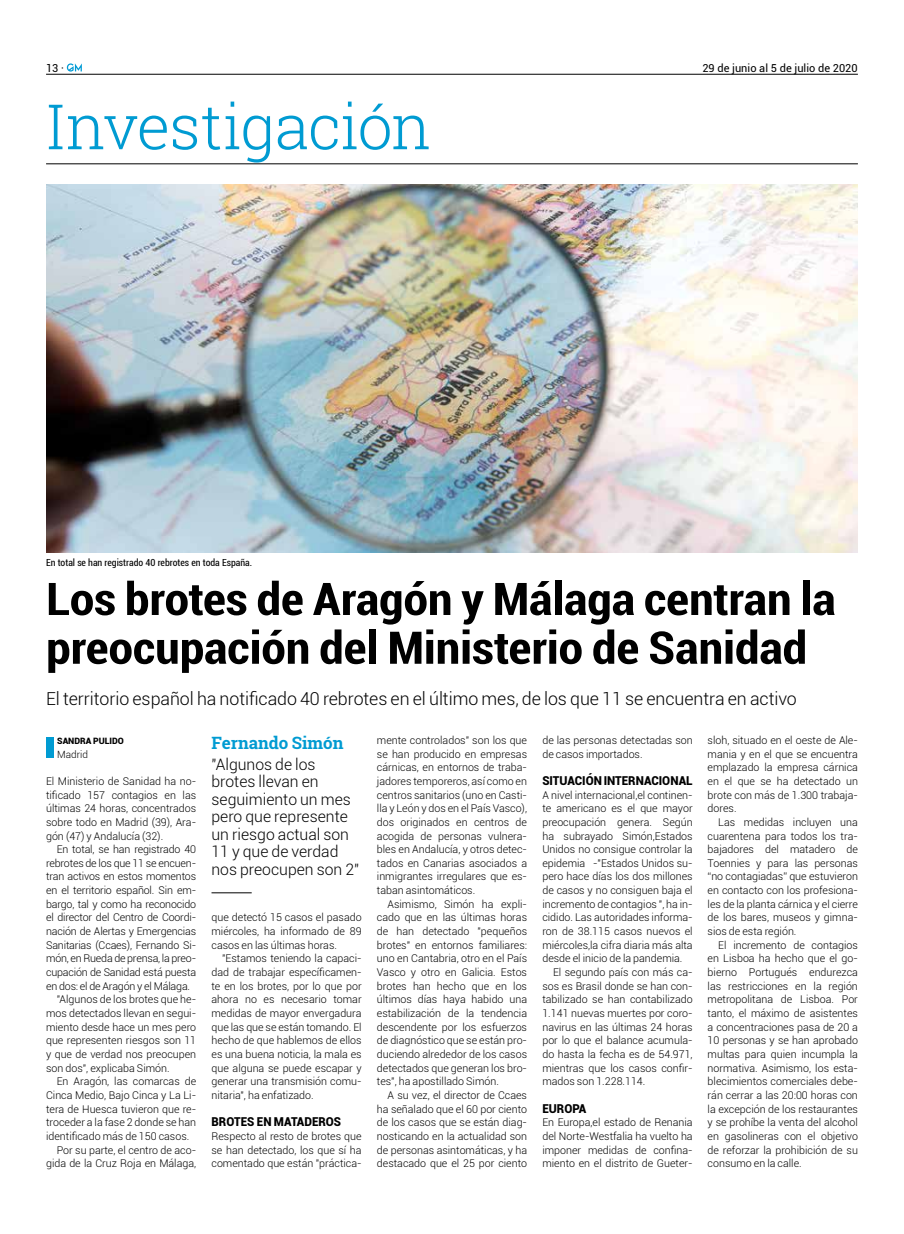
<style>
.page{position:relative;width:904px;height:1234px;background:#fff}
.page>*{position:absolute;margin:0;border:0;box-sizing:border-box;transform-origin:0 0}
.t1{font:300 62.5px "Roboto Slab";letter-spacing:-.02em;color:#009bd2}
.t2{font:700 condensed 45px/48.8px "Roboto";letter-spacing:-.005em;color:#000;scale:1.11 1}
.t3{font:300 17.75px "Roboto";letter-spacing:-.005em;color:#000}
.t4{font:700 17px "Roboto Slab";color:#009bd2}
.t5{font:300 15.75px/17.5px "Roboto";color:#000}
.t6{font:900 12.25px "Roboto";color:#000;scale:.95 1}
.t7{font:11px "Roboto";color:#000}
.t8{font:300 10.62px/13.6px "Roboto";color:#000;text-align:justify}
.t9{font:300 10px "Roboto";color:#000}
.t10{font:condensed 9.75px "Roboto";color:#000}
.t11{font:900 8.75px "Roboto";color:#000}
</style>
<div class="page">
<hr style="left:46px;top:163px;width:811px;height:1px;background:#000">
<svg style="left:67px;top:63px;width:15px;height:9px"></svg>
<hr style="left:46px;top:74px;width:811px;height:1px;background:#000">
<img style="left:46px;top:184px;width:811px;height:368px">
<div style="left:46px;top:737px;width:8px;height:20px;background:#009bd2"></div>
<hr style="left:211px;top:892px;width:41px;height:1px;background:#000">
<p class="t7" style="left:46px;top:60px;width:20px">13 ·</p>
<p class="t7" style="left:702px;top:60px;width:157px">29 de junio al 5 de julio de 2020</p>
<h1 class="t1" style="left:46px;top:84px;width:387px">Investigación</h1>
<p class="t10" style="left:46px;top:556px;width:208px">En total se han registrado 40 rebrotes en toda España.</p>
<h2 class="t2" style="left:46px;top:572px;width:713px">Los brotes de Aragón y Málaga centran la preocupación del Ministerio de Sanidad</h2>
<h3 class="t3" style="left:46px;top:686px;width:752px">El territorio español ha notificado 40 rebrotes en el último mes, de los que 11 se encuentra en activo</h3>
<p class="t11" style="left:57px;top:734px;width:68px">SANDRA PULIDO</p>
<p class="t9" style="left:57px;top:747px;width:32px">Madrid</p>
<p class="t8" style="left:46px;top:773px;width:152px">El Ministerio de Sanidad ha no&shy;tificado 157 contagios en las últimas 24 horas, concentrados sobre todo en Madrid (39), Ara&shy;gón (47) y Andalucía (32).</p>
<p class="t8" style="left:57px;top:842px;width:141px">En total, se han registrado 40</p>
<p class="t8" style="left:46px;top:855px;width:152px">rebrotes de los que 11 se encuen-</p>
<p class="t8" style="left:46px;top:869px;width:152px">tran activos en estos momentos</p>
<p class="t8" style="left:46px;top:883px;width:152px">en el territorio español. Sin em-</p>
<p class="t8" style="left:46px;top:896px;width:152px">bargo, tal y como ha reconocido</p>
<p class="t8" style="left:46px;top:910px;width:152px">el director del Centro de Coordi-</p>
<p class="t8" style="left:46px;top:923px;width:152px">nación de Alertas y Emergencias</p>
<p class="t8" style="left:46px;top:937px;width:152px">Sanitarias (Ccaes), Fernando Si-</p>
<p class="t8" style="left:46px;top:951px;width:152px">món, en Rueda de prensa, la preo-</p>
<p class="t8" style="left:46px;top:964px;width:152px">cupación de Sanidad está puesta</p>
<p class="t8" style="left:46px;top:978px;width:145px">en dos: el de Aragón y el Málaga.</p>
<p class="t8" style="left:57px;top:992px;width:141px">"Algunos de los brotes que he-</p>
<p class="t8" style="left:46px;top:1005px;width:152px">mos detectados llevan en segui-</p>
<p class="t8" style="left:46px;top:1019px;width:152px">miento desde hace un mes pero</p>
<p class="t8" style="left:46px;top:1033px;width:152px">que representen riesgos son 11</p>
<p class="t8" style="left:46px;top:1046px;width:152px">y que de verdad nos preocupen</p>
<p class="t8" style="left:46px;top:1060px;width:125px">son dos", explicaba Simón.</p>
<p class="t8" style="left:57px;top:1074px;width:141px">En Aragón, las comarcas de</p>
<p class="t8" style="left:46px;top:1087px;width:152px">Cinca Medio, Bajo Cinca y La Li-</p>
<p class="t8" style="left:46px;top:1101px;width:152px">tera de Huesca tuvieron que re-</p>
<p class="t8" style="left:46px;top:1114px;width:152px">troceder a la fase 2 donde se han</p>
<p class="t8" style="left:46px;top:1128px;width:145px">identificado más de 150 casos.</p>
<p class="t8" style="left:57px;top:1142px;width:141px">Por su parte, el centro de aco-</p>
<p class="t8" style="left:46px;top:1155px;width:152px">gida de la Cruz Roja en Málaga,</p>
<h3 class="t4" style="left:211px;top:730px;width:133px">Fernando Simón</h3>
<h3 class="t5" style="left:211px;top:754px;width:149px">"Algunos de los brotes llevan en seguimiento un mes pero que represente un riesgo actual son<br>11 y que de verdad nos preocupen son 2"</h3>
<p class="t8" style="left:211px;top:910px;width:152px">que detectó 15 casos el pasado miércoles, ha informado de 89 casos en las últimas horas.</p>
<p class="t8" style="left:211px;top:951px;width:152px;text-indent:11px">"Estamos teniendo la capaci&shy;dad de trabajar específicamen&shy;te en los brotes, por lo que por ahora no es necesario tomar medidas de mayor envergadura que las que se están tomando. El hecho de que hablemos de ellos es una buena noticia, la mala es que alguna se puede escapar y generar una transmisión comu&shy;nitaria", ha enfatizado.</p>
<p class="t6" style="left:211px;top:1112px;width:138px">BROTES EN MATADEROS</p>
<p class="t8" style="left:211px;top:1128px;width:152px">Respecto al resto de brotes que se han detectado, los que sí ha comentado que están "práctica-</p>
<p class="t8" style="left:377px;top:732px;width:152px">mente controlados" son los que se han producido en empresas cárnicas, en entornos de traba&shy;jadores temporeros, así como en centros sanitarios (uno en Casti&shy;lla y León y dos en el País Vasco), dos originados en centros de acogida de personas vulnera&shy;bles en Andalucía, y otros detec&shy;tados en Canarias asociados a inmigrantes irregulares que es&shy;taban asintomáticos.</p>
<p class="t8" style="left:377px;top:896px;width:152px;text-indent:11px">Asimismo, Simón ha expli&shy;cado que en las últimas horas de han detectado "pequeños brotes" en entornos familiares: uno en Cantabria, otro en el País Vasco y otro en Galicia. Estos brotes han hecho que en los últimos días haya habido una estabilización de la tendencia descendente por los esfuerzos de diagnóstico que se están pro&shy;duciendo alrededor de los casos detectados que generan los bro&shy;tes", ha apostillado Simón.</p>
<p class="t8" style="left:377px;top:1087px;width:152px;text-indent:11px">A su vez, el director de Ccaes ha señalado que el 60 por ciento de los casos que se están diag&shy;nosticando en la actualidad son de personas asintomáticas, y ha destacado que el 25 por ciento</p>
<p class="t8" style="left:542px;top:732px;width:152px">de las personas detectadas son de casos importados.</p>
<p class="t6" style="left:542px;top:771px;width:160px">SITUACIÓN INTERNACIONAL</p>
<p class="t8" style="left:542px;top:787px;width:152px">A nivel internacional,el continen-</p>
<p class="t8" style="left:542px;top:801px;width:152px">te americano es el que mayor</p>
<p class="t8" style="left:542px;top:814px;width:152px">preocupación genera. Según</p>
<p class="t8" style="left:542px;top:828px;width:152px">ha subrayado Simón,Estados</p>
<p class="t8" style="left:542px;top:842px;width:152px">Unidos no consigue controlar la</p>
<p class="t8" style="left:542px;top:855px;width:152px">epidemia -"Estados Unidos su-</p>
<p class="t8" style="left:542px;top:869px;width:152px">pero hace días los dos millones</p>
<p class="t8" style="left:542px;top:883px;width:152px">de casos y no consiguen baja el</p>
<p class="t8" style="left:542px;top:896px;width:152px">incremento de contagios ", ha in-</p>
<p class="t8" style="left:542px;top:910px;width:152px">cidido. Las autoridades informa-</p>
<p class="t8" style="left:542px;top:923px;width:152px">ron de 38.115 casos nuevos el</p>
<p class="t8" style="left:542px;top:937px;width:152px">miércoles,la cifra diaria más alta</p>
<p class="t8" style="left:542px;top:951px;width:142px">desde el inicio de la pandemia.</p>
<p class="t8" style="left:553px;top:964px;width:141px">El segundo país con más ca-</p>
<p class="t8" style="left:542px;top:978px;width:152px">sos es Brasil donde se han con-</p>
<p class="t8" style="left:542px;top:992px;width:152px">tabilizado se han contabilizado</p>
<p class="t8" style="left:542px;top:1005px;width:152px">1.141 nuevas muertes por coro-</p>
<p class="t8" style="left:542px;top:1019px;width:152px">navirus en las últimas 24 horas</p>
<p class="t8" style="left:542px;top:1033px;width:152px">por lo que el balance acumula-</p>
<p class="t8" style="left:542px;top:1046px;width:152px">do hasta la fecha es de 54.971,</p>
<p class="t8" style="left:542px;top:1060px;width:152px">mientras que los casos confir-</p>
<p class="t8" style="left:542px;top:1073px;width:104px">mados son 1.228.114.</p>
<p class="t6" style="left:542px;top:1099px;width:48px">EUROPA</p>
<p class="t8" style="left:542px;top:1114px;width:152px">En Europa,el estado de Renania del Norte-Westfalia ha vuelto ha imponer medidas de confina&shy;miento en el distrito de Gueter-</p>
<p class="t8" style="left:707px;top:732px;width:152px">sloh, situado en el oeste de Ale&shy;mania y en el que se encuentra emplazado la empresa cárnica en el que se ha detectado un brote con más de 1.300 trabaja&shy;dores.</p>
<p class="t8" style="left:707px;top:814px;width:152px;text-indent:11px">Las medidas incluyen una cuarentena para todos los tra&shy;bajadores del matadero de Toennies y para las personas “no contagiadas” que estuvieron en contacto con los profesiona&shy;les de la planta cárnica y el cierre de los bares, museos y gimna&shy;sios de esta región.</p>
<p class="t8" style="left:707px;top:937px;width:152px;text-indent:11px">El incremento de contagios en Lisboa ha hecho que el go&shy;bierno Portugués endurezca las restricciones en la región metropolitana de Lisboa. Por tanto, el máximo de asistentes a concentraciones pasa de 20 a 10 personas y se han aprobado multas para quien incumpla la normativa. Asimismo, los esta&shy;blecimientos comerciales debe&shy;rán cerrar a las 20:00 horas con la excepción de los restaurantes y se prohíbe la venta del alcohol en gasolineras con el objetivo de reforzar la prohibición de su consumo en la calle.</p>
</div>
